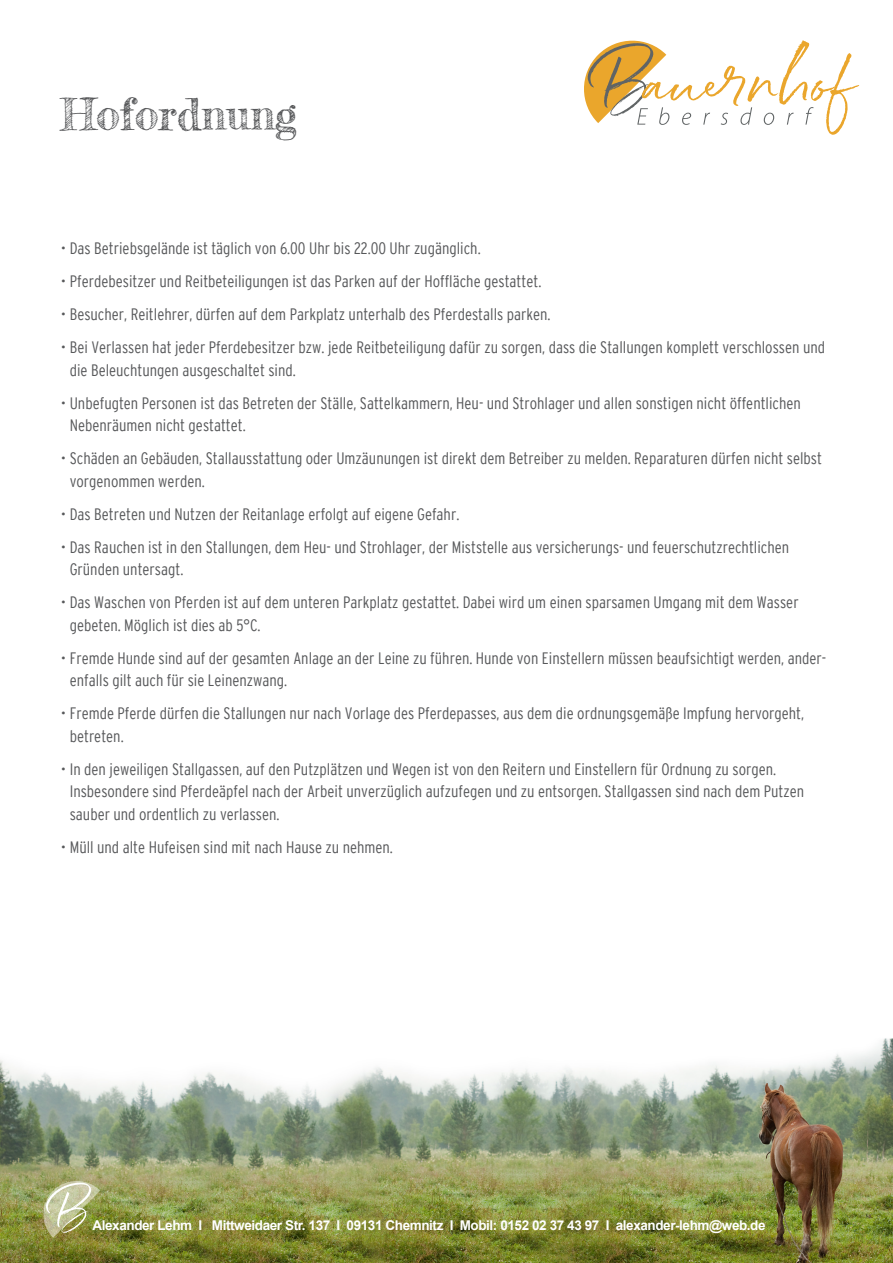
<style>
.page{position:relative;width:893px;height:1263px;background:#fff}
.page>*{position:absolute;margin:0;border:0;box-sizing:border-box;transform-origin:0 0}
.t1{font:43.05px "Frederickathe Great";color:#57585a}
.t2{font:300 condensed 16.5px/22.5px "Interstate";color:#57585a}
.t3{font:700 13.5px "Arial";letter-spacing:-.03em;color:#fff}
</style>
<div class="page">
<img style="left:0;top:1038px;width:893px;height:225px">
<svg style="left:584px;top:40px;width:275px;height:95px"></svg>
<svg style="left:42px;top:1179px;width:58px;height:59px;background:#b0b37f"></svg>
<p class="t1" style="left:61px;top:88px;width:238px">Hofordnung</p>
<p class="t2" style="left:61px;top:237px;width:421px">• Das Betriebsgelände ist täglich von 6.00 Uhr bis 22.00 Uhr zugänglich.</p>
<p class="t2" style="left:61px;top:270px;width:482px">• Pferdebesitzer und Reitbeteiligungen ist das Parken auf der Hoffläche gestattet.</p>
<p class="t2" style="left:61px;top:303px;width:491px">• Besucher, Reitlehrer, dürfen auf dem Parkplatz unterhalb des Pferdestalls parken.</p>
<p class="t2" style="left:70px;top:336px;width:757px;text-indent:-9px">• Bei Verlassen hat jeder Pferdebesitzer bzw. jede Reitbeteiligung dafür zu sorgen, dass die Stallungen komplett verschlossen und die Beleuchtungen ausgeschaltet sind.</p>
<p class="t2" style="left:70px;top:392px;width:733px;text-indent:-9px">• Unbefugten Personen ist das Betreten der Ställe, Sattelkammern, Heu- und Strohlager und allen sonstigen nicht öffentlichen<br>Nebenräumen nicht gestattet.</p>
<p class="t2" style="left:70px;top:447px;width:754px;text-indent:-9px">• Schäden an Gebäuden, Stallausstattung oder Umzäunungen ist direkt dem Betreiber zu melden. Reparaturen dürfen nicht selbst vorgenommen werden.</p>
<p class="t2" style="left:61px;top:503px;width:400px">• Das Betreten und Nutzen der Reitanlage erfolgt auf eigene Gefahr.</p>
<p class="t2" style="left:70px;top:536px;width:721px;text-indent:-9px">• Das Rauchen ist in den Stallungen, dem Heu- und Strohlager, der Miststelle aus versicherungs- und feuerschutzrechtlichen<br>Gründen untersagt.</p>
<p class="t2" style="left:70px;top:591px;width:730px;text-indent:-9px">• Das Waschen von Pferden ist auf dem unteren Parkplatz gestattet. Dabei wird um einen sparsamen Umgang mit dem Wasser gebeten. Möglich ist dies ab 5°C.</p>
<p class="t2" style="left:70px;top:647px;width:758px;text-indent:-9px">• Fremde Hunde sind auf der gesamten Anlage an der Leine zu führen. Hunde von Einstellern müssen beaufsichtigt werden, ander&shy;enfalls gilt auch für sie Leinenzwang.</p>
<p class="t2" style="left:70px;top:702px;width:736px;text-indent:-9px">• Fremde Pferde dürfen die Stallungen nur nach Vorlage des Pferdepasses, aus dem die ordnungsgemäße Impfung hervorgeht, betreten.</p>
<p class="t2" style="left:70px;top:758px;width:736px;text-indent:-9px">• In den jeweiligen Stallgassen, auf den Putzplätzen und Wegen ist von den Reitern und Einstellern für Ordnung zu sorgen.<br>Insbesondere sind Pferdeäpfel nach der Arbeit unverzüglich aufzufegen und zu entsorgen. Stallgassen sind nach dem Putzen sauber und ordentlich zu verlassen.</p>
<p class="t2" style="left:61px;top:836px;width:334px">• Müll und alte Hufeisen sind mit nach Hause zu nehmen.</p>
<p class="t3" style="left:92px;top:1216px;width:675px">Alexander Lehm I Mittweidaer Str. 137 I 09131 Chemnitz I Mobil: 0152 02 37 43 97 I alexander-lehm@web.de</p>
</div>
